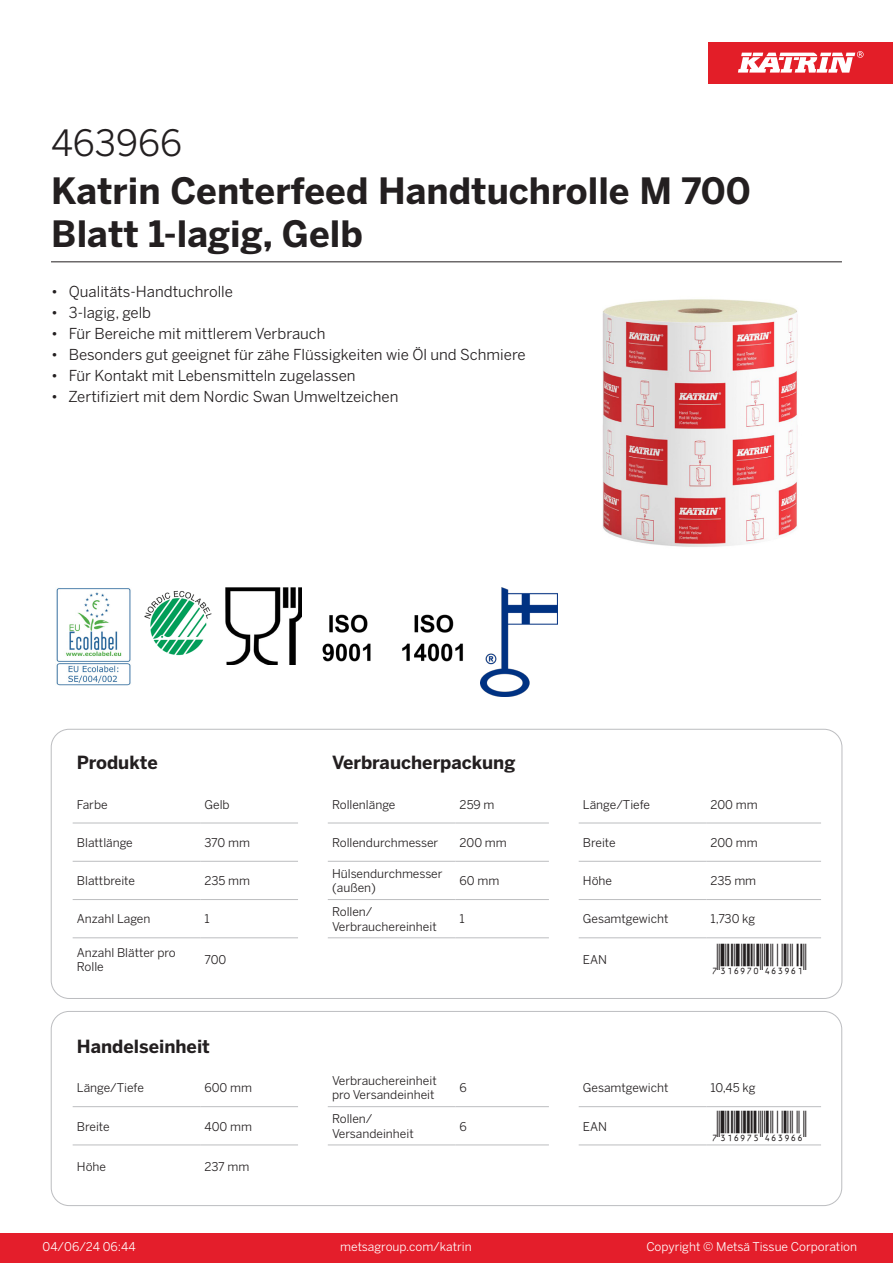
<style>
.page{position:relative;width:893px;height:1263px;background:#fff}
.page>*{position:absolute;margin:0;border:0;box-sizing:border-box;transform-origin:0 0}
.Product_Name{font:700 36px/43.2px "Benton Sans";color:#231f20}
.External_material_co{font:36px "Benton Sans";color:#231f20}
.T_EAN{font:30px "Viisas EAN Matala";color:#231f20}
.T_TableHeader{font:700 18px "Benton Sans";color:#231f20}
.MarketingBullets{font:15px "Benton Sans";color:#231f20}
.T_TableBody{font:12px/14.4px "Benton Sans";color:#231f20}
.t1{font:12px "Benton Sans";color:#fff}
</style>
<div class="page">
<div style="left:0;top:1233px;width:893px;height:30px;background:#e41e2b"></div>
<div style="left:708px;top:43px;width:185px;height:41px;background:#e31e28"></div>
<svg style="left:738px;top:51px;width:126px;height:22px"></svg>
<hr style="left:73px;top:823px;width:127px;height:1px;background:#bcbdc0">
<hr style="left:200px;top:823px;width:98px;height:1px;background:#bcbdc0">
<hr style="left:328px;top:823px;width:127px;height:1px;background:#bcbdc0">
<hr style="left:455px;top:823px;width:94px;height:1px;background:#bcbdc0">
<hr style="left:579px;top:823px;width:127px;height:1px;background:#bcbdc0">
<hr style="left:706px;top:823px;width:115px;height:1px;background:#bcbdc0">
<hr style="left:73px;top:861px;width:127px;height:1px;background:#bcbdc0">
<hr style="left:200px;top:861px;width:98px;height:1px;background:#bcbdc0">
<hr style="left:328px;top:861px;width:127px;height:1px;background:#bcbdc0">
<hr style="left:455px;top:861px;width:94px;height:1px;background:#bcbdc0">
<hr style="left:579px;top:861px;width:127px;height:1px;background:#bcbdc0">
<hr style="left:706px;top:861px;width:115px;height:1px;background:#bcbdc0">
<hr style="left:73px;top:899px;width:127px;height:1px;background:#bcbdc0">
<hr style="left:200px;top:899px;width:98px;height:1px;background:#bcbdc0">
<hr style="left:328px;top:899px;width:127px;height:1px;background:#bcbdc0">
<hr style="left:455px;top:899px;width:94px;height:1px;background:#bcbdc0">
<hr style="left:579px;top:899px;width:127px;height:1px;background:#bcbdc0">
<hr style="left:706px;top:899px;width:115px;height:1px;background:#bcbdc0">
<hr style="left:73px;top:937px;width:127px;height:1px;background:#bcbdc0">
<hr style="left:200px;top:937px;width:98px;height:1px;background:#bcbdc0">
<hr style="left:328px;top:937px;width:127px;height:1px;background:#bcbdc0">
<hr style="left:455px;top:937px;width:94px;height:1px;background:#bcbdc0">
<hr style="left:579px;top:937px;width:127px;height:1px;background:#bcbdc0">
<hr style="left:706px;top:937px;width:115px;height:1px;background:#bcbdc0">
<hr style="left:73px;top:1106px;width:127px;height:1px;background:#bcbdc0">
<hr style="left:200px;top:1106px;width:98px;height:1px;background:#bcbdc0">
<hr style="left:328px;top:1106px;width:127px;height:1px;background:#bcbdc0">
<hr style="left:455px;top:1106px;width:94px;height:1px;background:#bcbdc0">
<hr style="left:579px;top:1106px;width:127px;height:1px;background:#bcbdc0">
<hr style="left:706px;top:1106px;width:115px;height:1px;background:#bcbdc0">
<hr style="left:73px;top:1145px;width:127px;height:1px;background:#bcbdc0">
<hr style="left:200px;top:1145px;width:98px;height:1px;background:#bcbdc0">
<hr style="left:328px;top:1145px;width:127px;height:1px;background:#bcbdc0">
<hr style="left:455px;top:1145px;width:94px;height:1px;background:#bcbdc0">
<hr style="left:579px;top:1145px;width:127px;height:1px;background:#bcbdc0">
<hr style="left:706px;top:1145px;width:115px;height:1px;background:#bcbdc0">
<div style="left:51px;top:1011px;width:791px;height:195px;border:1px solid #bcbdc0;border-radius:18px"></div>
<img style="left:602px;top:299px;width:196px;height:248px">
<img style="left:56px;top:588px;width:75px;height:98px">
<img style="left:144px;top:590px;width:68px;height:66px">
<img style="left:225px;top:587px;width:77px;height:77px">
<img style="left:322px;top:614px;width:49px;height:48px">
<img style="left:402px;top:614px;width:61px;height:48px">
<img style="left:480px;top:587px;width:77px;height:110px">
<hr style="left:51px;top:261px;width:791px;height:1px;background:#231f20">
<p class="External_material_co" style="left:51px;top:121px;width:133px">463966</p>
<p class="Product_Name" style="left:51px;top:170px;width:701px">Katrin Centerfeed Handtuchrolle M 700<br>Blatt 1-lagig, Gelb</p>
<p class="MarketingBullets" style="left:51px;top:282px;width:184px">• Qualitäts-Handtuchrolle</p>
<p class="MarketingBullets" style="left:51px;top:303px;width:102px">• 3-lagig, gelb</p>
<p class="MarketingBullets" style="left:51px;top:324px;width:276px">• Für Bereiche mit mittlerem Verbrauch</p>
<p class="MarketingBullets" style="left:51px;top:345px;width:476px">• Besonders gut geeignet für zähe Flüssigkeiten wie Öl und Schmiere</p>
<p class="MarketingBullets" style="left:51px;top:366px;width:306px">• Für Kontakt mit Lebensmitteln zugelassen</p>
<p class="MarketingBullets" style="left:51px;top:387px;width:349px">• Zertifiziert mit dem Nordic Swan Umweltzeichen</p>
<p class="T_TableHeader" style="left:77px;top:751px;width:82px">Produkte</p>
<p class="T_TableHeader" style="left:332px;top:751px;width:185px">Verbraucherpackung</p>
<p class="T_TableBody" style="left:77px;top:797px;width:32px">Farbe</p>
<p class="T_TableBody" style="left:204px;top:797px;width:27px">Gelb</p>
<p class="T_TableBody" style="left:332px;top:797px;width:65px">Rollenlänge</p>
<p class="T_TableBody" style="left:460px;top:797px;width:36px">259 m</p>
<p class="T_TableBody" style="left:583px;top:797px;width:68px">Länge/Tiefe</p>
<p class="T_TableBody" style="left:710px;top:797px;width:49px">200 mm</p>
<p class="T_TableBody" style="left:77px;top:835px;width:57px">Blattlänge</p>
<p class="T_TableBody" style="left:204px;top:835px;width:47px">370 mm</p>
<p class="T_TableBody" style="left:332px;top:835px;width:108px">Rollendurchmesser</p>
<p class="T_TableBody" style="left:460px;top:835px;width:49px">200 mm</p>
<p class="T_TableBody" style="left:583px;top:835px;width:34px">Breite</p>
<p class="T_TableBody" style="left:710px;top:835px;width:49px">200 mm</p>
<p class="T_TableBody" style="left:77px;top:873px;width:60px">Blattbreite</p>
<p class="T_TableBody" style="left:204px;top:873px;width:47px">235 mm</p>
<p class="T_TableBody" style="left:332px;top:866px;width:112px">Hülsendurchmesser (außen)</p>
<p class="T_TableBody" style="left:460px;top:873px;width:41px">60 mm</p>
<p class="T_TableBody" style="left:583px;top:873px;width:31px">Höhe</p>
<p class="T_TableBody" style="left:710px;top:873px;width:47px">235 mm</p>
<p class="T_TableBody" style="left:77px;top:912px;width:75px">Anzahl Lagen</p>
<p class="T_TableBody" style="left:204px;top:912px;width:7px">1</p>
<p class="T_TableBody" style="left:332px;top:905px;width:42px">Rollen/</p>
<p class="T_TableBody" style="left:332px;top:919px;width:106px">Verbrauchereinheit</p>
<p class="T_TableBody" style="left:460px;top:912px;width:7px">1</p>
<p class="T_TableBody" style="left:583px;top:912px;width:87px">Gesamtgewicht</p>
<p class="T_TableBody" style="left:710px;top:912px;width:46px">1,730 kg</p>
<p class="T_TableBody" style="left:77px;top:945px;width:100px">Anzahl Blätter pro<br>Rolle</p>
<p class="T_TableBody" style="left:204px;top:952px;width:23px">700</p>
<p class="T_TableBody" style="left:583px;top:952px;width:26px">EAN</p>
<p class="T_EAN" style="left:710px;top:944px;width:97px">*7316970463961*</p>
<p class="T_TableHeader" style="left:77px;top:1035px;width:135px">Handelseinheit</p>
<p class="T_TableBody" style="left:77px;top:1081px;width:68px">Länge/Tiefe</p>
<p class="T_TableBody" style="left:204px;top:1081px;width:49px">600 mm</p>
<p class="T_TableBody" style="left:332px;top:1073px;width:106px">Verbrauchereinheit pro Versandeinheit</p>
<p class="T_TableBody" style="left:460px;top:1081px;width:9px">6</p>
<p class="T_TableBody" style="left:583px;top:1081px;width:87px">Gesamtgewicht</p>
<p class="T_TableBody" style="left:710px;top:1081px;width:47px">10,45 kg</p>
<p class="T_TableBody" style="left:77px;top:1119px;width:34px">Breite</p>
<p class="T_TableBody" style="left:204px;top:1119px;width:49px">400 mm</p>
<p class="T_TableBody" style="left:332px;top:1112px;width:83px">Rollen/<br>Versandeinheit</p>
<p class="T_TableBody" style="left:460px;top:1119px;width:9px">6</p>
<p class="T_TableBody" style="left:583px;top:1119px;width:26px">EAN</p>
<p class="T_EAN" style="left:710px;top:1110px;width:97px">*7316975463966*</p>
<p class="T_TableBody" style="left:77px;top:1159px;width:31px">Höhe</p>
<p class="T_TableBody" style="left:204px;top:1159px;width:47px">237 mm</p>
<p class="t1" style="left:43px;top:1239px;width:95px">04/06/24 06:44</p>
<p class="t1" style="left:340px;top:1239px;width:133px">metsagroup.com/katrin</p>
<p class="t1" style="left:646px;top:1239px;width:212px">Copyright © Metsä Tissue Corporation</p>
</div>
